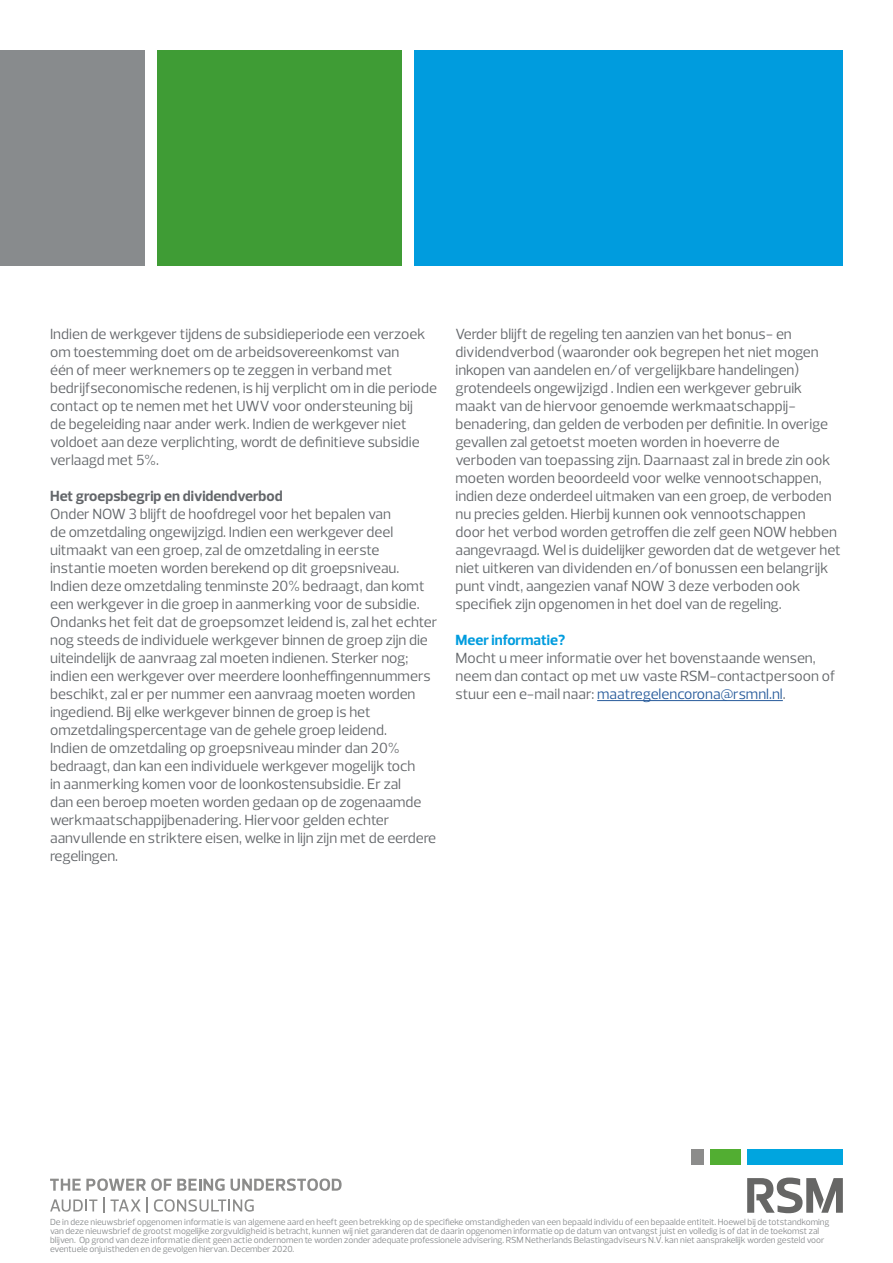
<style>
.page{position:relative;width:893px;height:1263px;background:#fff}
.page>*{position:absolute;margin:0;border:0;box-sizing:border-box;transform-origin:0 0}
.t1{font:15px/18px "Prelo";color:#63666a}
.t2{font:700 15px "Prelo";color:#63666a}
.t3{font:700 15px "Prelo";color:#009cde}
.t4{font:9px/9px "Prelo";color:#888b8d}
.s1{color:#275b9b}
</style>
<div class="page">
<div style="left:157px;top:50px;width:245px;height:215px;background:#3f9c35"></div>
<div style="left:414px;top:50px;width:429px;height:215px;background:#009cde"></div>
<div style="left:0;top:50px;width:144px;height:215px;background:#888b8d"></div>
<svg style="left:50px;top:1199px;width:47px;height:12px"></svg>
<svg style="left:103px;top:1198px;width:1px;height:15px"></svg>
<svg style="left:110px;top:1199px;width:31px;height:12px"></svg>
<svg style="left:147px;top:1198px;width:1px;height:15px"></svg>
<svg style="left:154px;top:1199px;width:100px;height:12px"></svg>
<svg style="left:50px;top:1178px;width:175px;height:13px"></svg>
<svg style="left:231px;top:1178px;width:111px;height:13px"></svg>
<div style="left:747px;top:1149px;width:96px;height:16px;background:#00a5df"></div>
<div style="left:691px;top:1149px;width:12px;height:16px;background:#8c8c8b"></div>
<div style="left:710px;top:1149px;width:30px;height:16px;background:#52ae32"></div>
<svg style="left:747px;top:1177px;width:96px;height:36px"></svg>
<hr style="left:597px;top:700px;width:186px;height:1px;background:#275b9b">
<p class="t1" style="left:50px;top:325px;width:388px">Indien de werkgever tijdens de subsidieperiode een verzoek om toestemming doet om de arbeidsovereenkomst van<br>één of meer werknemers op te zeggen in verband met bedrijfseconomische redenen, is hij verplicht om in die periode contact op te nemen met het UWV voor ondersteuning bij<br>de begeleiding naar ander werk. Indien de werkgever niet voldoet aan deze verplichting, wordt de definitieve subsidie verlaagd met 5%.</p>
<p class="t2" style="left:50px;top:487px;width:234px">Het groepsbegrip en dividendverbod</p>
<p class="t1" style="left:50px;top:505px;width:389px">Onder NOW 3 blijft de hoofdregel voor het bepalen van<br>de omzetdaling ongewijzigd. Indien een werkgever deel uitmaakt van een groep, zal de omzetdaling in eerste instantie moeten worden berekend op dit groepsniveau.<br>Indien deze omzetdaling tenminste 20% bedraagt, dan komt een werkgever in die groep in aanmerking voor de subsidie.<br>Ondanks het feit dat de groepsomzet leidend is, zal het echter nog steeds de individuele werkgever binnen de groep zijn die uiteindelijk de aanvraag zal moeten indienen. Sterker nog; indien een werkgever over meerdere loonheffingennummers beschikt, zal er per nummer een aanvraag moeten worden ingediend. Bij elke werkgever binnen de groep is het omzetdalingspercentage van de gehele groep leidend.<br>Indien de omzetdaling op groepsniveau minder dan 20% bedraagt, dan kan een individuele werkgever mogelijk toch<br>in aanmerking komen voor de loonkostensubsidie. Er zal<br>dan een beroep moeten worden gedaan op de zogenaamde werkmaatschappijbenadering. Hiervoor gelden echter aanvullende en striktere eisen, welke in lijn zijn met de eerdere regelingen.</p>
<p class="t1" style="left:455px;top:325px;width:387px">Verder blijft de regeling ten aanzien van het bonus- en dividendverbod (waaronder ook begrepen het niet mogen inkopen van aandelen en/of vergelijkbare handelingen) grotendeels ongewijzigd . Indien een werkgever gebruik maakt van de hiervoor genoemde werkmaatschappij&shy;benadering, dan gelden de verboden per definitie. In overige gevallen zal getoetst moeten worden in hoeverre de verboden van toepassing zijn. Daarnaast zal in brede zin ook moeten worden beoordeeld voor welke vennootschappen, indien deze onderdeel uitmaken van een groep, de verboden nu precies gelden. Hierbij kunnen ook vennootschappen<br>door het verbod worden getroffen die zelf geen NOW hebben aangevraagd. Wel is duidelijker geworden dat de wetgever het niet uitkeren van dividenden en/of bonussen een belangrijk punt vindt, aangezien vanaf NOW 3 deze verboden ook specifiek zijn opgenomen in het doel van de regeling.</p>
<p class="t3" style="left:455px;top:631px;width:111px">Meer informatie?</p>
<p class="t1" style="left:455px;top:649px;width:381px">Mocht u meer informatie over het bovenstaande wensen, neem dan contact op met uw vaste RSM-contactpersoon of stuur een e-mail naar: <span class="s1">maatregelencorona@rsmnl.nl</span>.</p>
<p class="t4" style="left:50px;top:1217px;width:781px">De in deze nieuwsbrief opgenomen informatie is van algemene aard en heeft geen betrekking op de specifieke omstandigheden van een bepaald individu of een bepaalde entiteit. Hoewel bij de totstandkoming van deze nieuwsbrief de grootst mogelijke zorgvuldigheid is betracht, kunnen wij niet garanderen dat de daarin opgenomen informatie op de datum van ontvangst juist en volledig is of dat in de toekomst zal blijven. Op grond van deze informatie dient geen actie ondernomen te worden zonder adequate professionele advisering. RSM Netherlands Belastingadviseurs N.V. kan niet aansprakelijk worden gesteld voor eventuele onjuistheden en de gevolgen hiervan. December 2020.</p>
</div>
